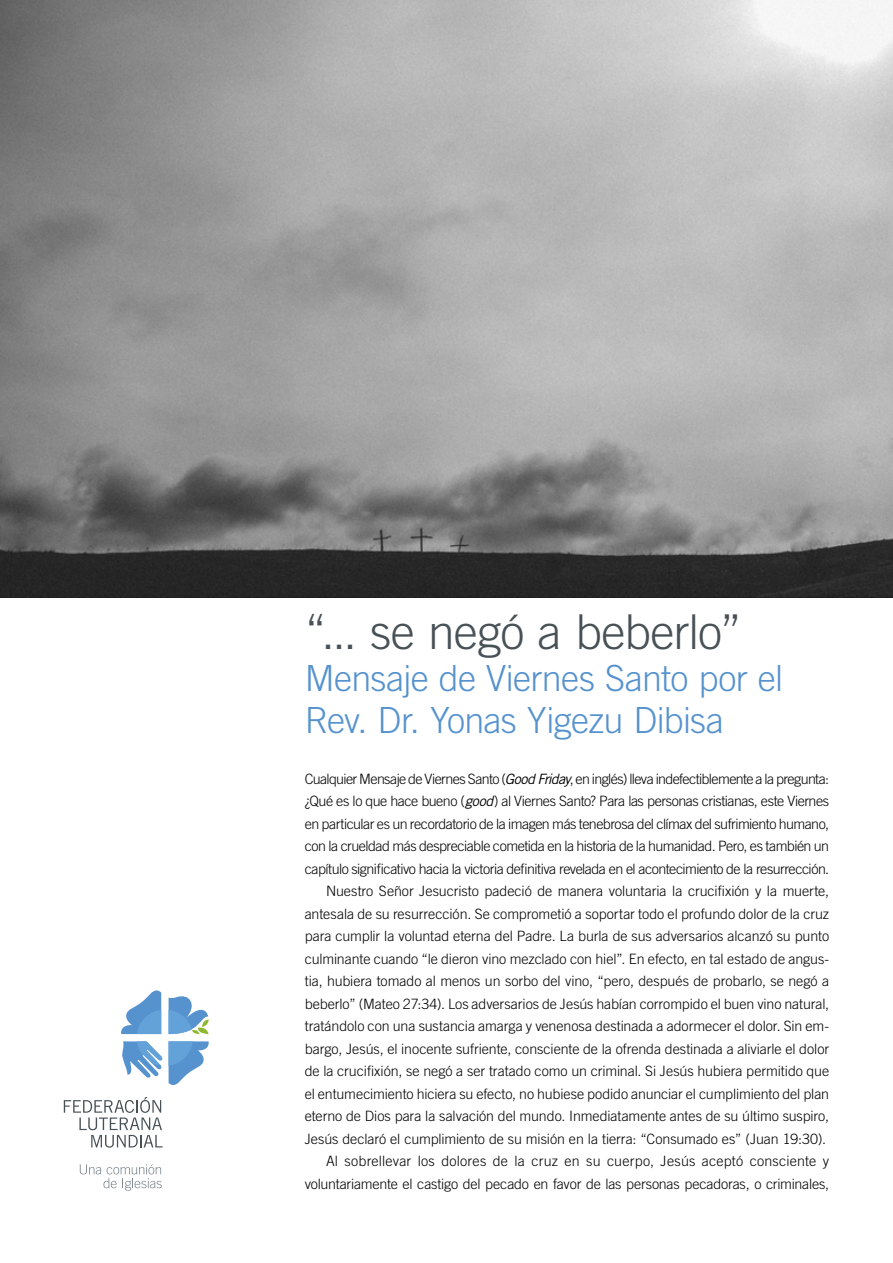
<style>
.page{position:relative;width:893px;height:1263px;background:#fff}
.page>*{position:absolute;margin:0;border:0;box-sizing:border-box;transform-origin:0 0}
.t1{font:300 48px "Trade Gothic LT Std";letter-spacing:-.02em;color:#485156}
.t2{font:300 36px/42px "Trade Gothic LT Std";letter-spacing:-.02em;color:#5692ce}
.t3{font:300 14.25px/22.5px "Trade Gothic LT Std";letter-spacing:-.01em;color:#000;text-align:right}
.s1{font-weight:400;font-style:italic}
</style>
<div class="page">
<img style="left:0;top:0;width:893px;height:598px">
<svg style="left:64px;top:1097px;width:99px;height:50px"></svg>
<svg style="left:80px;top:1164px;width:82px;height:27px"></svg>
<svg style="left:121px;top:990px;width:40px;height:44px"></svg>
<svg style="left:169px;top:1041px;width:40px;height:44px"></svg>
<svg style="left:169px;top:996px;width:40px;height:38px"></svg>
<svg style="left:122px;top:1041px;width:40px;height:37px"></svg>
<svg style="left:137px;top:1009px;width:56px;height:57px;fill:#62a2d9"></svg>
<h1 class="t1" style="left:305px;top:604px;width:438px">“... se negó a beberlo”</h1>
<h2 class="t2" style="left:305px;top:657px;width:480px">Mensaje de Viernes Santo por el<br>Rev. Dr. Yonas Yigezu Dibisa</h2>
<p class="t3" style="left:305px;top:767px;width:526px">Cualquier Mensaje de Viernes Santo (<span class="s1">Good Friday</span>, en inglés) lleva indefectiblemente a la pregunta: ¿Qué es lo que hace bueno (<span class="s1">good</span>) al Viernes Santo? Para las personas cristianas, este Viernes en particular es un recordatorio de la imagen más tenebrosa del clímax del sufrimiento humano, con la crueldad más despreciable cometida en la historia de la humanidad. Pero, es también un capítulo significativo hacia la victoria definitiva revelada en el acontecimiento de la resurrección.<br>Nuestro Señor Jesucristo padeció de manera voluntaria la crucifixión y la muerte, antesala de su resurrección. Se comprometió a soportar todo el profundo dolor de la cruz para cumplir la voluntad eterna del Padre. La burla de sus adversarios alcanzó su punto culminante cuando “le dieron vino mezclado con hiel”. En efecto, en tal estado de angus&shy;tia, hubiera tomado al menos un sorbo del vino, “pero, después de probarlo, se negó a beberlo” (Mateo 27:34). Los adversarios de Jesús habían corrompido el buen vino natural, tratándolo con una sustancia amarga y venenosa destinada a adormecer el dolor. Sin em&shy;bargo, Jesús, el inocente sufriente, consciente de la ofrenda destinada a aliviarle el dolor de la crucifixión, se negó a ser tratado como un criminal. Si Jesús hubiera permitido que el entumecimiento hiciera su efecto, no hubiese podido anunciar el cumplimiento del plan eterno de Dios para la salvación del mundo. Inmediatamente antes de su último suspiro, Jesús declaró el cumplimiento de su misión en la tierra: “Consumado es” (Juan 19:30).<br>Al sobrellevar los dolores de la cruz en su cuerpo, Jesús aceptó consciente y voluntariamente el castigo del pecado en favor de las personas pecadoras, o criminales,</p>
</div>
